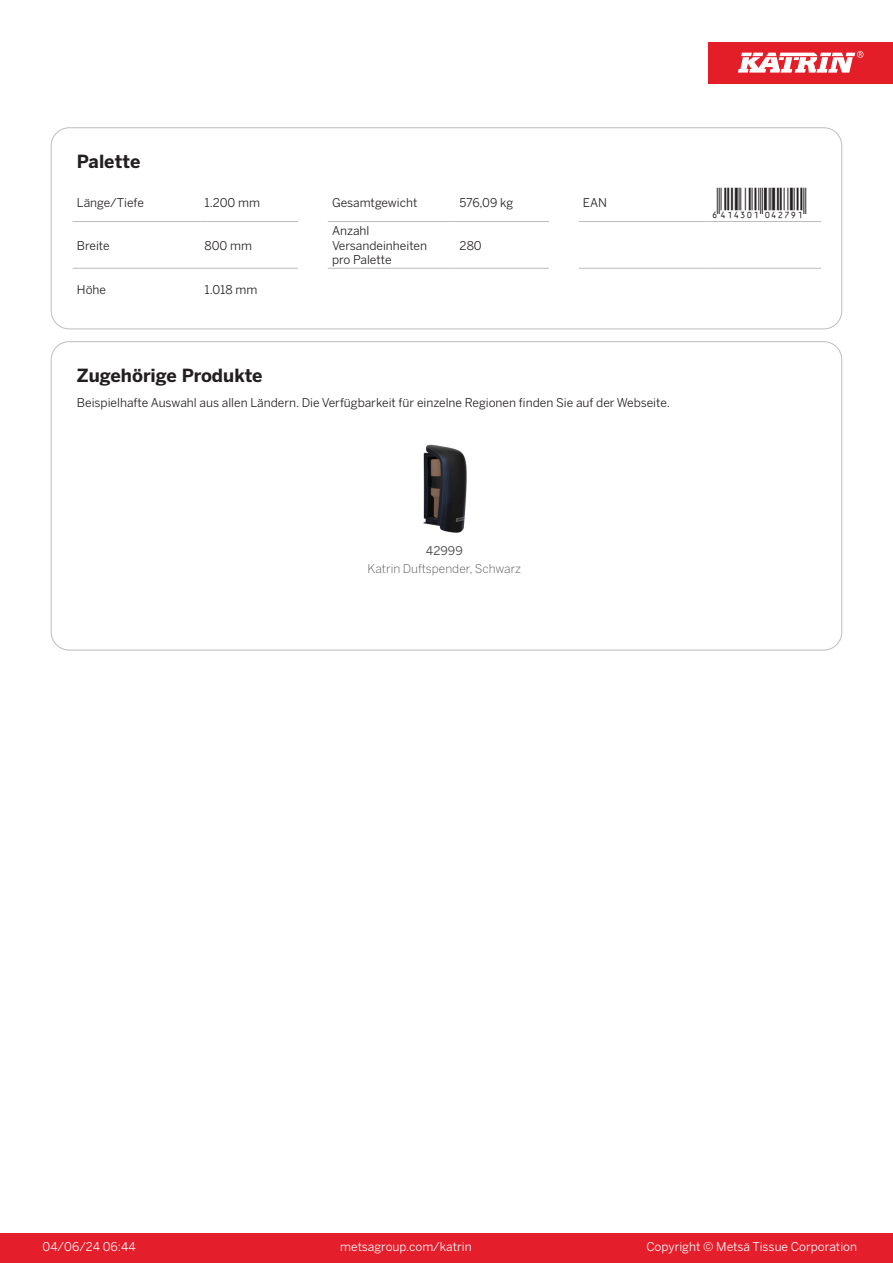
<style>
.page{position:relative;width:893px;height:1263px;background:#fff}
.page>*{position:absolute;margin:0;border:0;box-sizing:border-box;transform-origin:0 0}
.T_EAN{font:30px "Viisas EAN Matala";color:#231f20}
.T_TableHeader{font:700 18px "Benton Sans";color:#231f20}
.T_TableBody{font:12px/14.4px "Benton Sans";color:#231f20}
.t1{font:12px "Benton Sans";color:#fff}
.T_RelatedName{font:300 12px "Benton Sans";color:#57585a}
.T_RelatedCode{font:12px "Benton Sans";color:#57585a}
</style>
<div class="page">
<div style="left:0;top:1233px;width:893px;height:30px;background:#e41e2b"></div>
<div style="left:708px;top:43px;width:185px;height:41px;background:#e31e28"></div>
<svg style="left:738px;top:51px;width:126px;height:22px"></svg>
<hr style="left:73px;top:221px;width:127px;height:1px;background:#bcbdc0">
<hr style="left:200px;top:221px;width:98px;height:1px;background:#bcbdc0">
<hr style="left:328px;top:221px;width:127px;height:1px;background:#bcbdc0">
<hr style="left:455px;top:221px;width:94px;height:1px;background:#bcbdc0">
<hr style="left:579px;top:221px;width:127px;height:1px;background:#bcbdc0">
<hr style="left:706px;top:221px;width:115px;height:1px;background:#bcbdc0">
<hr style="left:73px;top:268px;width:127px;height:1px;background:#bcbdc0">
<hr style="left:200px;top:268px;width:98px;height:1px;background:#bcbdc0">
<hr style="left:328px;top:268px;width:127px;height:1px;background:#bcbdc0">
<hr style="left:455px;top:268px;width:94px;height:1px;background:#bcbdc0">
<hr style="left:579px;top:268px;width:127px;height:1px;background:#bcbdc0">
<hr style="left:706px;top:268px;width:115px;height:1px;background:#bcbdc0">
<div style="left:51px;top:128px;width:791px;height:201px;border:1px solid #bcbdc0;border-radius:18px"></div>
<img style="left:423px;top:444px;width:44px;height:89px">
<p class="T_TableHeader" style="left:77px;top:150px;width:65px">Palette</p>
<p class="T_TableBody" style="left:77px;top:196px;width:68px">Länge/Tiefe</p>
<p class="T_TableBody" style="left:204px;top:196px;width:57px">1.200 mm</p>
<p class="T_TableBody" style="left:332px;top:196px;width:87px">Gesamtgewicht</p>
<p class="T_TableBody" style="left:460px;top:196px;width:55px">576,09 kg</p>
<p class="T_TableBody" style="left:583px;top:196px;width:26px">EAN</p>
<p class="T_EAN" style="left:710px;top:187px;width:97px">*6414301042791*</p>
<p class="T_TableBody" style="left:77px;top:238px;width:34px">Breite</p>
<p class="T_TableBody" style="left:204px;top:238px;width:49px">800 mm</p>
<p class="T_TableBody" style="left:332px;top:224px;width:97px">Anzahl<br>Versandeinheiten</p>
<p class="T_TableBody" style="left:332px;top:252px;width:61px">pro Palette</p>
<p class="T_TableBody" style="left:460px;top:238px;width:24px">280</p>
<p class="T_TableBody" style="left:77px;top:283px;width:31px">Höhe</p>
<p class="T_TableBody" style="left:204px;top:283px;width:54px">1.018 mm</p>
<p class="T_TableHeader" style="left:77px;top:364px;width:187px">Zugehörige Produkte</p>
<p class="T_TableBody" style="left:77px;top:395px;width:595px">Beispielhafte Auswahl aus allen Ländern. Die Verfügbarkeit für einzelne Regionen finden Sie auf der Webseite.</p>
<p class="T_RelatedCode" style="left:426px;top:544px;width:38px">42999</p>
<p class="T_RelatedName" style="left:368px;top:562px;width:155px">Katrin Duftspender, Schwarz</p>
<p class="t1" style="left:43px;top:1239px;width:95px">04/06/24 06:44</p>
<p class="t1" style="left:340px;top:1239px;width:133px">metsagroup.com/katrin</p>
<p class="t1" style="left:646px;top:1239px;width:212px">Copyright © Metsä Tissue Corporation</p>
</div>
